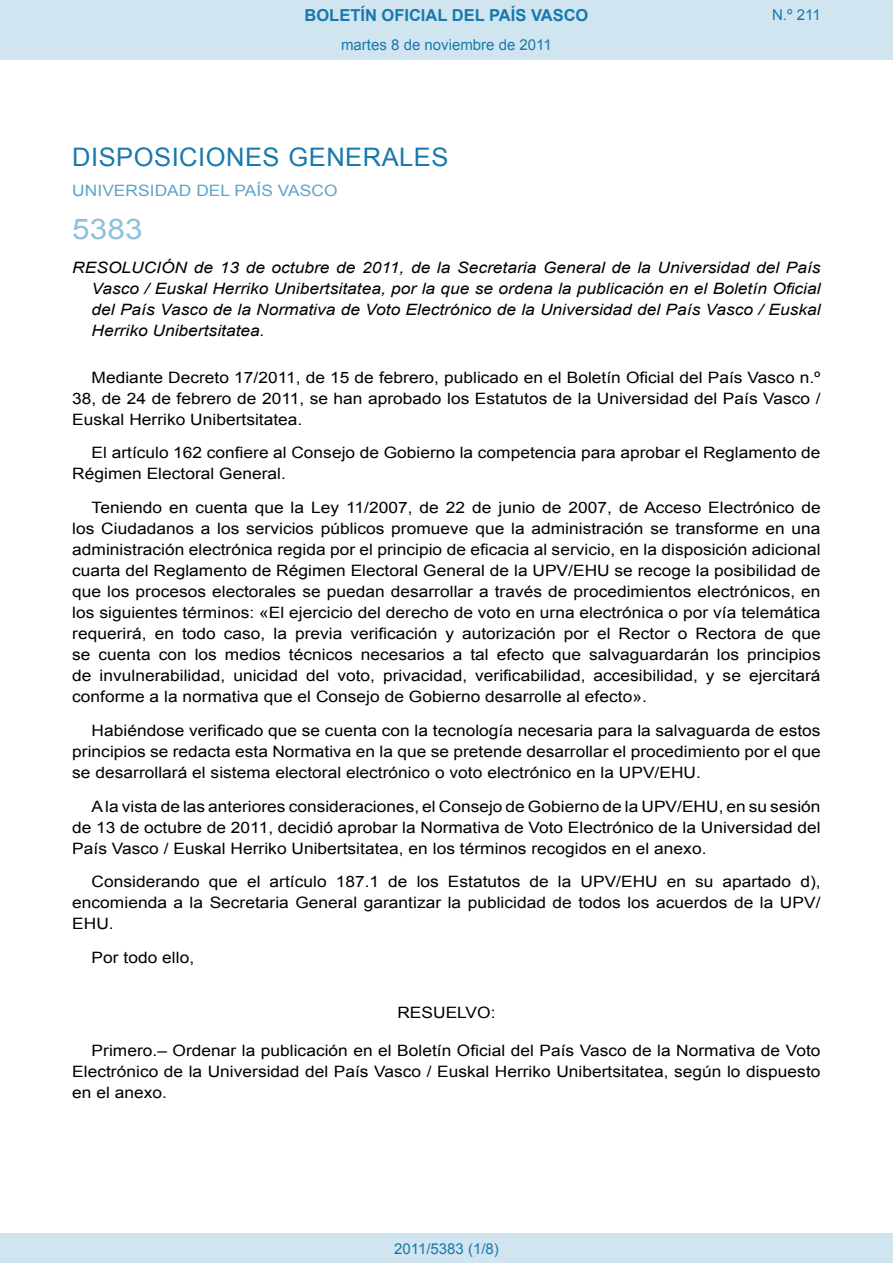
<style>
.page{position:relative;width:893px;height:1263px;background:#fff}
.page>*{position:absolute;margin:0;border:0;box-sizing:border-box;transform-origin:0 0}
.BOPVOrden{font:28.5px "Arial";color:#90c0db;scale:1.11 1}
.BOPVSeccion{font:25.5px "Arial";letter-spacing:.02em;color:#1879ad}
.t1{font:700 16.5px "Arial";color:#1879ad}
.BOPVDetalle{font:15.6px/21px "Arial";color:#000;text-align:justify;scale:1.11 1}
.BOPVTitulo{font:italic 15.6px/21px "Arial";color:#000;text-align:justify;scale:1.11 1}
.BOPVOrganismo{font:15.6px "Arial";letter-spacing:.005em;color:#5ea4ca;scale:1.11 1}
.BOPVClave{font:15.6px "Arial";color:#000;scale:1.11 1}
.Paginacion_Centro{font:15px "Arial";color:#1879ad}
</style>
<div class="page">
<div style="left:0;top:0;width:893px;height:60px;background:#d0e5f0"></div>
<div style="left:0;top:1233px;width:893px;height:30px;background:#d0e5f0"></div>
<p class="t1" style="left:305px;top:4px;width:285px">BOLETÍN OFICIAL DEL PAÍS VASCO</p>
<p class="Paginacion_Centro" style="left:341px;top:35px;width:212px">martes 8 de noviembre de 2011</p>
<p class="Paginacion_Centro" style="left:772px;top:5px;width:50px">N.º 211</p>
<p class="BOPVSeccion" style="left:72px;top:141px;width:378px">DISPOSICIONES GENERALES</p>
<p class="BOPVOrganismo" style="left:72px;top:181px;width:240px">UNIVERSIDAD DEL PAÍS VASCO</p>
<p class="BOPVOrden" style="left:72px;top:211px;width:65px">5383</p>
<p class="BOPVTitulo" style="left:92px;top:257px;width:658px;text-indent:-19px">RESOLUCIÓN de 13 de octubre de 2011, de la Secretaria General de la Universidad del País Vasco / Euskal Herriko Unibertsitatea, por la que se ordena la publicación en el Boletín Oficial del País Vasco de la Normativa de Voto Electrónico de la Universidad del País Vasco / Euskal Herriko Unibertsitatea.</p>
<p class="BOPVDetalle" style="left:72px;top:367px;width:676px;text-indent:19px">Mediante Decreto 17/2011, de 15 de febrero, publicado en el Boletín Oficial del País Vasco n.º 38, de 24 de febrero de 2011, se han aprobado los Estatutos de la Universidad del País Vasco / Euskal Herriko Unibertsitatea.</p>
<p class="BOPVDetalle" style="left:72px;top:442px;width:676px;text-indent:19px">El artículo 162 confiere al Consejo de Gobierno la competencia para aprobar el Reglamento de<br>Régimen Electoral General.</p>
<p class="BOPVDetalle" style="left:72px;top:497px;width:676px;text-indent:19px">Teniendo en cuenta que la Ley 11/2007, de 22 de junio de 2007, de Acceso Electrónico de los Ciudadanos a los servicios públicos promueve que la administración se transforme en una administración electrónica regida por el principio de eficacia al servicio, en la disposición adicional cuarta del Reglamento de Régimen Electoral General de la UPV/EHU se recoge la posibilidad de que los procesos electorales se puedan desarrollar a través de procedimientos electrónicos, en los siguientes términos: «El ejercicio del derecho de voto en urna electrónica o por vía telemática requerirá, en todo caso, la previa verificación y autorización por el Rector o Rectora de que se cuenta con los medios técnicos necesarios a tal efecto que salvaguardarán los principios de invulnerabilidad, unicidad del voto, privacidad, verificabilidad, accesibilidad, y se ejercitará conforme a la normativa que el Consejo de Gobierno desarrolle al efecto».</p>
<p class="BOPVDetalle" style="left:72px;top:720px;width:676px;text-indent:19px">Habiéndose verificado que se cuenta con la tecnología necesaria para la salvaguarda de estos principios se redacta esta Normativa en la que se pretende desarrollar el procedimiento por el que se desarrollará el sistema electoral electrónico o voto electrónico en la UPV/EHU.</p>
<p class="BOPVDetalle" style="left:72px;top:796px;width:676px;text-indent:19px">A la vista de las anteriores consideraciones, el Consejo de Gobierno de la UPV/EHU, en su sesión de 13 de octubre de 2011, decidió aprobar la Normativa de Voto Electrónico de la Universidad del País Vasco / Euskal Herriko Unibertsitatea, en los términos recogidos en el anexo.</p>
<p class="BOPVDetalle" style="left:72px;top:871px;width:676px;text-indent:19px">Considerando que el artículo 187.1 de los Estatutos de la UPV/EHU en su apartado d), encomienda a la Secretaria General garantizar la publicidad de todos los acuerdos de la UPV/ EHU.</p>
<p class="BOPVDetalle" style="left:92px;top:947px;width:94px">Por todo ello,</p>
<p class="BOPVClave" style="left:397px;top:1002px;width:90px">RESUELVO:</p>
<p class="BOPVDetalle" style="left:72px;top:1040px;width:676px;text-indent:19px">Primero.– Ordenar la publicación en el Boletín Oficial del País Vasco de la Normativa de Voto Electrónico de la Universidad del País Vasco / Euskal Herriko Unibertsitatea, según lo dispuesto en el anexo.</p>
<p class="Paginacion_Centro" style="left:394px;top:1238px;width:106px">2011/5383 (1/8)</p>
</div>
